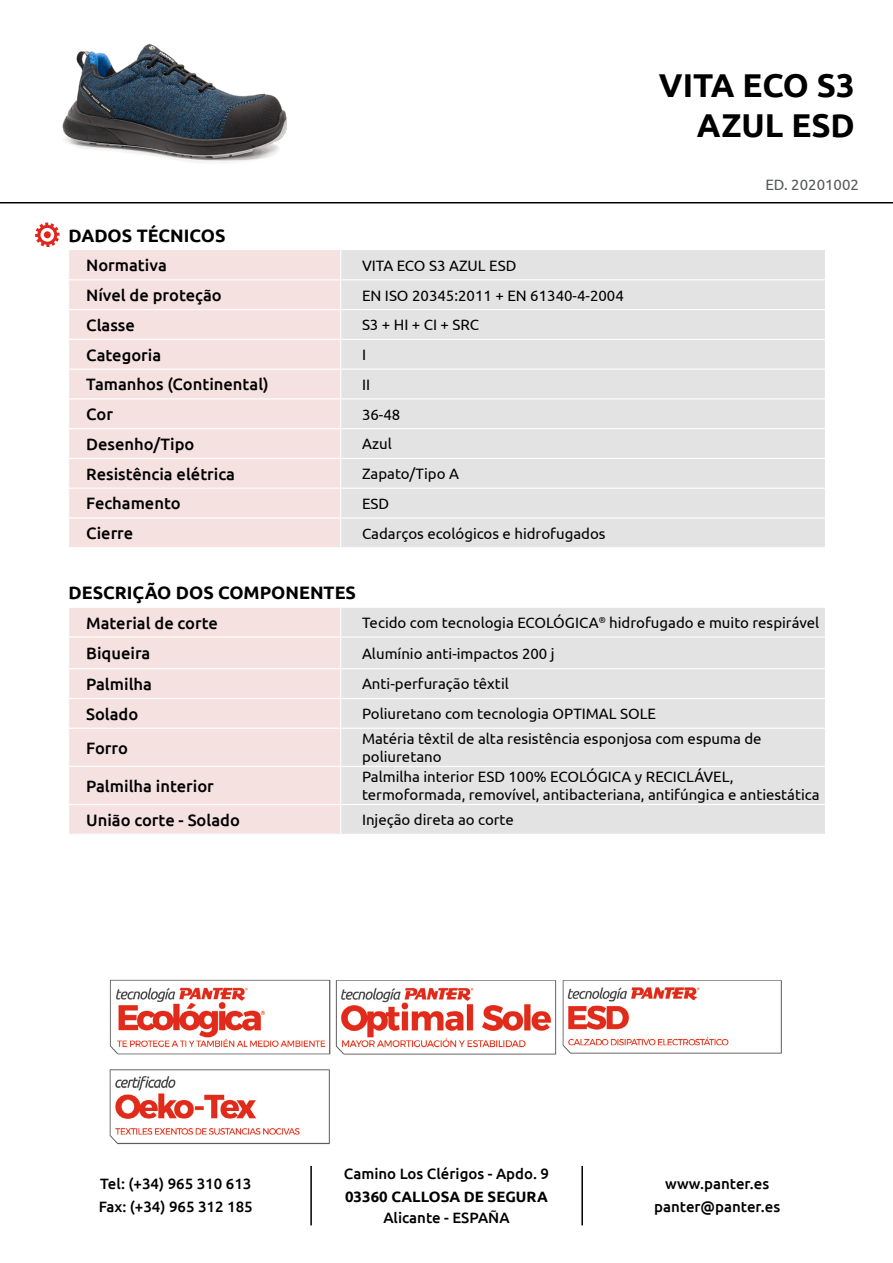
<style>
.page{position:relative;width:893px;height:1263px;background:#fff}
.page>*{position:absolute;margin:0;border:0;box-sizing:border-box;transform-origin:0 0}
.NOMBRE_PAG_2_PRINCIP{font:700 33px "Ubuntu";color:#000}
.DATOS_TECNICOS{font:700 18px "Ubuntu";color:#000}
.COLUMNA_IZQUIERDA{font:500 16.5px "Ubuntu";color:#000}
.COLUMNA_DERECHA{font:15px/18px "Ubuntu";color:#000}
.CONTACTO_TLF{font:500 15px "Ubuntu";color:#000}
.WEB___EMAIL{font:500 15px "Ubuntu";color:#000}
.CONTACTO_CALLE{font:500 15px "Ubuntu";color:#000}
.CONTACTO_POBLACIÓN{font:700 15px "Ubuntu";color:#000}
.CONTACTO_PROVINCIA{font:500 15px "Ubuntu";color:#000}
.t1{font:15px "Ubuntu";color:#55585a}
</style>
<div class="page">
<hr style="left:0;top:202px;width:893px;height:1px;background:#000">
<svg style="left:69px;top:250px;width:271px;height:584px;background:#f6e4e4"></svg>
<svg style="left:341px;top:250px;width:484px;height:584px;background:#e6e6e6"></svg>
<hr style="left:68px;top:279px;width:273px;height:1px;background:#fff">
<hr style="left:68px;top:309px;width:273px;height:1px;background:#fff">
<hr style="left:68px;top:339px;width:273px;height:1px;background:#fff">
<hr style="left:68px;top:369px;width:273px;height:1px;background:#fff">
<hr style="left:68px;top:398px;width:273px;height:1px;background:#fff">
<hr style="left:68px;top:428px;width:273px;height:1px;background:#fff">
<hr style="left:68px;top:458px;width:273px;height:1px;background:#fff">
<hr style="left:68px;top:488px;width:273px;height:1px;background:#fff">
<hr style="left:68px;top:517px;width:273px;height:1px;background:#fff">
<hr style="left:341px;top:279px;width:485px;height:1px;background:#fff">
<hr style="left:341px;top:309px;width:485px;height:1px;background:#fff">
<hr style="left:341px;top:339px;width:485px;height:1px;background:#fff">
<hr style="left:341px;top:369px;width:485px;height:1px;background:#fff">
<hr style="left:341px;top:398px;width:485px;height:1px;background:#fff">
<hr style="left:341px;top:428px;width:485px;height:1px;background:#fff">
<hr style="left:341px;top:458px;width:485px;height:1px;background:#fff">
<hr style="left:341px;top:488px;width:485px;height:1px;background:#fff">
<hr style="left:341px;top:517px;width:485px;height:1px;background:#fff">
<hr style="left:68px;top:547px;width:273px;height:1px;background:#fff">
<hr style="left:68px;top:607px;width:273px;height:1px;background:#fff">
<hr style="left:341px;top:547px;width:485px;height:1px;background:#fff">
<hr style="left:341px;top:607px;width:485px;height:1px;background:#fff">
<hr style="left:68px;top:636px;width:273px;height:2px;background:#fff">
<hr style="left:68px;top:668px;width:273px;height:1px;background:#fff">
<hr style="left:68px;top:698px;width:273px;height:1px;background:#fff">
<hr style="left:341px;top:636px;width:485px;height:2px;background:#fff">
<hr style="left:341px;top:668px;width:485px;height:1px;background:#fff">
<hr style="left:341px;top:698px;width:485px;height:1px;background:#fff">
<hr style="left:68px;top:728px;width:273px;height:1px;background:#fff">
<hr style="left:68px;top:766px;width:273px;height:1px;background:#fff">
<hr style="left:68px;top:804px;width:273px;height:1px;background:#fff">
<hr style="left:341px;top:728px;width:485px;height:1px;background:#fff">
<hr style="left:341px;top:766px;width:485px;height:1px;background:#fff">
<hr style="left:341px;top:804px;width:485px;height:1px;background:#fff">
<svg style="left:35px;top:223px;width:25px;height:24px"></svg>
<div style="left:44px;top:231px;width:7px;height:7px;background:#df271c;border-radius:50%"></div>
<hr style="left:310px;top:1166px;width:2px;height:59px;background:#000">
<hr style="left:581px;top:1166px;width:2px;height:59px;background:#000">
<img style="left:109px;top:979px;width:221px;height:76px">
<img style="left:335px;top:980px;width:222px;height:75px">
<img style="left:562px;top:980px;width:220px;height:74px">
<img style="left:109px;top:1069px;width:221px;height:76px">
<img style="left:62px;top:43px;width:225px;height:120px">
<p class="NOMBRE_PAG_2_PRINCIP" style="left:659px;top:65px;width:198px">VITA ECO S3</p>
<p class="NOMBRE_PAG_2_PRINCIP" style="left:697px;top:105px;width:160px">AZUL ESD</p>
<p class="DATOS_TECNICOS" style="left:69px;top:225px;width:158px">DADOS TÉCNICOS</p>
<p class="COLUMNA_IZQUIERDA" style="left:86px;top:255px;width:82px">Normativa</p>
<p class="COLUMNA_DERECHA" style="left:362px;top:256px;width:156px">VITA ECO S3 AZUL ESD</p>
<p class="COLUMNA_IZQUIERDA" style="left:86px;top:285px;width:137px">Nível de proteção</p>
<p class="COLUMNA_DERECHA" style="left:362px;top:286px;width:263px">EN ISO 20345:2011 + EN 61340-4-2004</p>
<p class="COLUMNA_IZQUIERDA" style="left:86px;top:315px;width:50px">Classe</p>
<p class="COLUMNA_DERECHA" style="left:362px;top:315px;width:119px">S3 + HI + CI + SRC</p>
<p class="COLUMNA_IZQUIERDA" style="left:86px;top:344px;width:77px">Categoria</p>
<p class="COLUMNA_DERECHA" style="left:362px;top:345px;width:6px">I</p>
<p class="COLUMNA_IZQUIERDA" style="left:86px;top:374px;width:184px">Tamanhos (Continental)</p>
<p class="COLUMNA_DERECHA" style="left:362px;top:375px;width:10px">II</p>
<p class="COLUMNA_IZQUIERDA" style="left:86px;top:404px;width:28px">Cor</p>
<p class="COLUMNA_DERECHA" style="left:362px;top:405px;width:40px">36-48</p>
<p class="COLUMNA_IZQUIERDA" style="left:86px;top:434px;width:110px">Desenho/Tipo</p>
<p class="COLUMNA_DERECHA" style="left:362px;top:435px;width:31px">Azul</p>
<p class="COLUMNA_IZQUIERDA" style="left:86px;top:463px;width:150px">Resistência elétrica</p>
<p class="COLUMNA_DERECHA" style="left:362px;top:464px;width:98px">Zapato/Tipo A</p>
<p class="COLUMNA_IZQUIERDA" style="left:86px;top:493px;width:96px">Fechamento</p>
<p class="COLUMNA_DERECHA" style="left:362px;top:494px;width:29px">ESD</p>
<p class="COLUMNA_IZQUIERDA" style="left:86px;top:523px;width:49px">Cierre</p>
<p class="COLUMNA_DERECHA" style="left:362px;top:524px;width:245px">Cadarços ecológicos e hidrofugados</p>
<p class="t1" style="left:765px;top:176px;width:95px">ED. 20201002</p>
<p class="DATOS_TECNICOS" style="left:69px;top:582px;width:289px">DESCRIÇÃO DOS COMPONENTES</p>
<p class="COLUMNA_IZQUIERDA" style="left:86px;top:612px;width:133px">Material de corte</p>
<p class="COLUMNA_DERECHA" style="left:362px;top:613px;width:459px">Tecido com tecnologia ECOLÓGICA<sup>®</sup> hidrofugado e muito respirável</p>
<p class="COLUMNA_IZQUIERDA" style="left:86px;top:643px;width:66px">Biqueira</p>
<p class="COLUMNA_DERECHA" style="left:362px;top:644px;width:194px">Alumínio anti-impactos 200 j</p>
<p class="COLUMNA_IZQUIERDA" style="left:86px;top:674px;width:67px">Palmilha</p>
<p class="COLUMNA_DERECHA" style="left:362px;top:675px;width:148px">Anti-perfuração têxtil</p>
<p class="COLUMNA_IZQUIERDA" style="left:86px;top:703px;width:54px">Solado</p>
<p class="COLUMNA_DERECHA" style="left:362px;top:704px;width:296px">Poliuretano com tecnologia OPTIMAL SOLE</p>
<p class="COLUMNA_IZQUIERDA" style="left:86px;top:737px;width:43px">Forro</p>
<p class="COLUMNA_DERECHA" style="left:362px;top:729px;width:401px">Matéria têxtil de alta resistência esponjosa com espuma de poliuretano</p>
<p class="COLUMNA_IZQUIERDA" style="left:86px;top:775px;width:129px">Palmilha interior</p>
<p class="COLUMNA_DERECHA" style="left:362px;top:767px;width:459px">Palmilha interior ESD 100% ECOLÓGICA y RECICLÁVEL, termoformada, removível, antibacteriana, antifúngica e antiestática</p>
<p class="COLUMNA_IZQUIERDA" style="left:86px;top:809px;width:155px">União corte - Solado</p>
<p class="COLUMNA_DERECHA" style="left:362px;top:810px;width:153px">Injeção direta ao corte</p>
<p class="CONTACTO_TLF" style="left:100px;top:1174px;width:153px">Tel: (+34) 965 310 613</p>
<p class="CONTACTO_TLF" style="left:99px;top:1198px;width:155px">Fax: (+34) 965 312 185</p>
<p class="CONTACTO_CALLE" style="left:344px;top:1164px;width:207px">Camino Los Clérigos - Apdo. 9</p>
<p class="CONTACTO_POBLACIÓN" style="left:345px;top:1187px;width:204px">03360 CALLOSA DE SEGURA</p>
<p class="CONTACTO_PROVINCIA" style="left:383px;top:1208px;width:128px">Alicante - ESPAÑA</p>
<p class="WEB___EMAIL" style="left:665px;top:1174px;width:106px">www.panter.es</p>
<p class="WEB___EMAIL" style="left:654px;top:1198px;width:128px">panter@panter.es</p>
</div>
